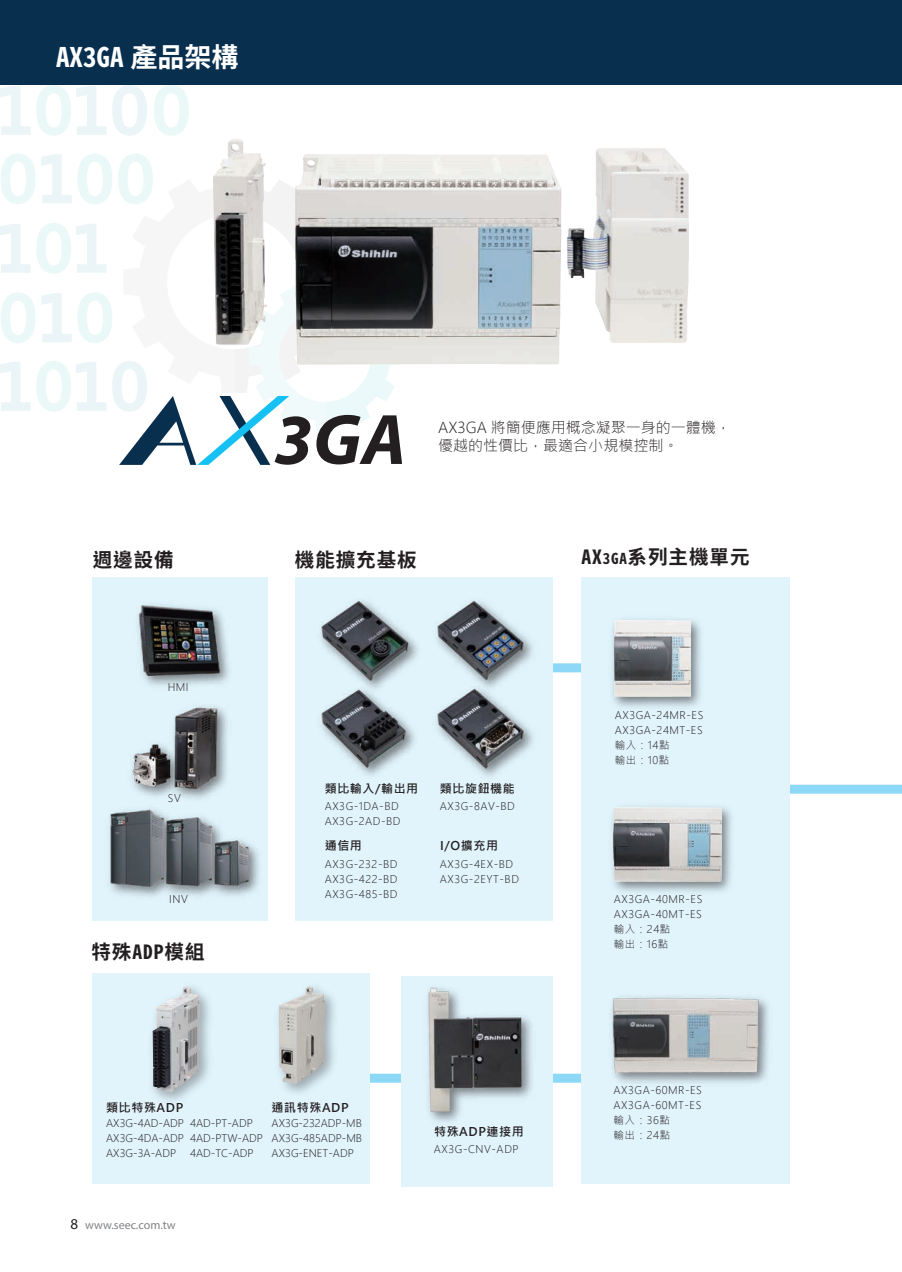
<style>
.page{position:relative;width:902px;height:1272px;background:#fff}
.page>*{position:absolute;margin:0;border:0;box-sizing:border-box;transform-origin:0 0}
.t1{font:italic 700 72px "Myriad Pro";color:#231f20}
.t2{font:700 27px "Noto Sans Mono CJ Ktc";color:#fff}
.t3{font:700 19.5px "Noto Sans Mono CJ Ktc";letter-spacing:.05em;color:#231f20}
.t4{font:300 15px "Microsoft Jheng Hei";color:#231f20}
.t5{font:700 12px "Microsoft Jheng Hei";letter-spacing:.05em;color:#231f20}
.t6{font:12px "Myriad Pro";color:#808285}
.t7{font:300 10.5px/15px "Microsoft Jheng Hei";letter-spacing:.05em;color:#231f20}
.t8{font:300 10.5px/15px "Microsoft Jheng Hei";color:#231f20}
.s1{font-size:15px}
.s2{font-size:15px;color:#231f20}
</style>
<div class="page">
<div style="left:0;top:0;width:901px;height:85px;background:#092f4f"></div>
<svg style="left:0;top:85px;width:106px;height:51px"></svg>
<svg style="left:112px;top:85px;width:35px;height:51px"></svg>
<svg style="left:154px;top:85px;width:35px;height:51px"></svg>
<img style="left:228px;top:139px;width:432px;height:206px">
<svg style="left:0;top:151px;width:401px;height:314px"></svg>
<div style="left:92px;top:576px;width:175px;height:344px;background:#e1f4fc"></div>
<div style="left:773px;top:784px;width:128px;height:9px;background:#8dd7f7"></div>
<div style="left:551px;top:663px;width:34px;height:9px;background:#8dd7f7"></div>
<div style="left:551px;top:1073px;width:34px;height:9px;background:#8dd7f7"></div>
<div style="left:361px;top:1073px;width:47px;height:9px;background:#8dd7f7"></div>
<div style="left:92px;top:973px;width:278px;height:210px;background:#e1f4fc"></div>
<div style="left:401px;top:975px;width:151px;height:211px;background:#e1f4fc"></div>
<div style="left:581px;top:576px;width:209px;height:607px;background:#e1f4fc"></div>
<div style="left:295px;top:576px;width:257px;height:344px;background:#e1f4fc"></div>
<img style="left:427px;top:987px;width:105px;height:135px">
<img style="left:611px;top:996px;width:158px;height:87px">
<img style="left:137px;top:603px;width:88px;height:83px">
<img style="left:131px;top:742px;width:35px;height:55px">
<img style="left:166px;top:639px;width:102px;height:166px">
<img style="left:109px;top:801px;width:157px;height:96px">
<img style="left:320px;top:697px;width:95px;height:79px">
<img style="left:436px;top:696px;width:97px;height:80px">
<img style="left:319px;top:599px;width:99px;height:98px">
<img style="left:435px;top:600px;width:98px;height:96px">
<img style="left:612px;top:806px;width:120px;height:86px">
<img style="left:613px;top:807px;width:108px;height:74px">
<img style="left:612px;top:619px;width:89px;height:88px">
<img style="left:614px;top:620px;width:76px;height:76px">
<img style="left:279px;top:986px;width:46px;height:97px">
<img style="left:152px;top:987px;width:48px;height:104px">
<h2 class="t2" style="left:56px;top:41px;width:184px">AX3GA 產品架構</h2>
<h3 class="t3" style="left:93px;top:548px;width:82px">週邊設備</h3>
<p class="t7" style="left:168px;top:679px;width:22px">HMI</p>
<p class="t7" style="left:168px;top:790px;width:15px">SV</p>
<p class="t7" style="left:169px;top:891px;width:20px">INV</p>
<h3 class="t3" style="left:91px;top:941px;width:115px">特殊ADP模組</h3>
<h1 class="t1" style="left:274px;top:393px;width:133px">3GA</h1>
<h3 class="t4" style="left:438px;top:418px;width:294px">AX3GA 將簡便應用概念凝聚一身的一體機，</h3>
<h3 class="t4" style="left:438px;top:436px;width:241px">優越的性價比，最適合小規模控制。</h3>
<h3 class="t3" style="left:295px;top:548px;width:123px">機能擴充基板</h3>
<h3 class="t3" style="left:581px;top:546px;width:170px">AX<span class="s1">3GA</span>系列主機單元</h3>
<p class="t5" style="left:325px;top:780px;width:95px">類比輸入/輸出用</p>
<p class="t7" style="left:325px;top:798px;width:77px">AX3G-1DA-BD<br>AX3G-2AD-BD</p>
<p class="t5" style="left:325px;top:838px;width:39px">通信用</p>
<p class="t7" style="left:325px;top:856px;width:74px;text-align:justify">AX3G-232-BD AX3G-422-BD AX3G-485-BD</p>
<p class="t5" style="left:440px;top:780px;width:76px">類比旋鈕機能</p>
<p class="t7" style="left:440px;top:798px;width:76px">AX3G-8AV-BD</p>
<p class="t5" style="left:440px;top:838px;width:59px">I/O擴充用</p>
<p class="t7" style="left:440px;top:856px;width:81px">AX3G-4EX-BD<br>AX3G-2EYT-BD</p>
<p class="t7" style="left:614px;top:708px;width:90px">AX3GA-24MR-ES<br>AX3GA-24MT-ES輸入：14點<br>輸出：10點</p>
<p class="t7" style="left:613px;top:891px;width:90px">AX3GA-40MR-ES<br>AX3GA-40MT-ES輸入：24點<br>輸出：16點</p>
<p class="t5" style="left:106px;top:1099px;width:78px">類比特殊ADP</p>
<p class="t7" style="left:106px;top:1115px;width:79px;text-align:justify">AX3G-4AD-ADP AX3G-4DA-ADP AX3G-3A-ADP</p>
<p class="t8" style="left:190px;top:1115px;width:74px">4AD-PT-ADP<br>4AD-PTW-ADP<br>4AD-TC-ADP</p>
<p class="t5" style="left:271px;top:1099px;width:78px">通訊特殊ADP</p>
<p class="t7" style="left:271px;top:1115px;width:92px;text-align:justify">AX3G-232ADP-MB AX3G-485ADP-MB AX3G-ENET-ADP</p>
<p class="t6" style="left:70px;top:1217px;width:107px"><span class="s2">8</span> www.seec.com.tw</p>
<p class="t5" style="left:434px;top:1123px;width:91px">特殊ADP連接用</p>
<p class="t7" style="left:434px;top:1141px;width:86px">AX3G-CNV-ADP</p>
<p class="t7" style="left:613px;top:1082px;width:90px">AX3GA-60MR-ES<br>AX3GA-60MT-ES輸入：36點<br>輸出：24點</p>
</div>
